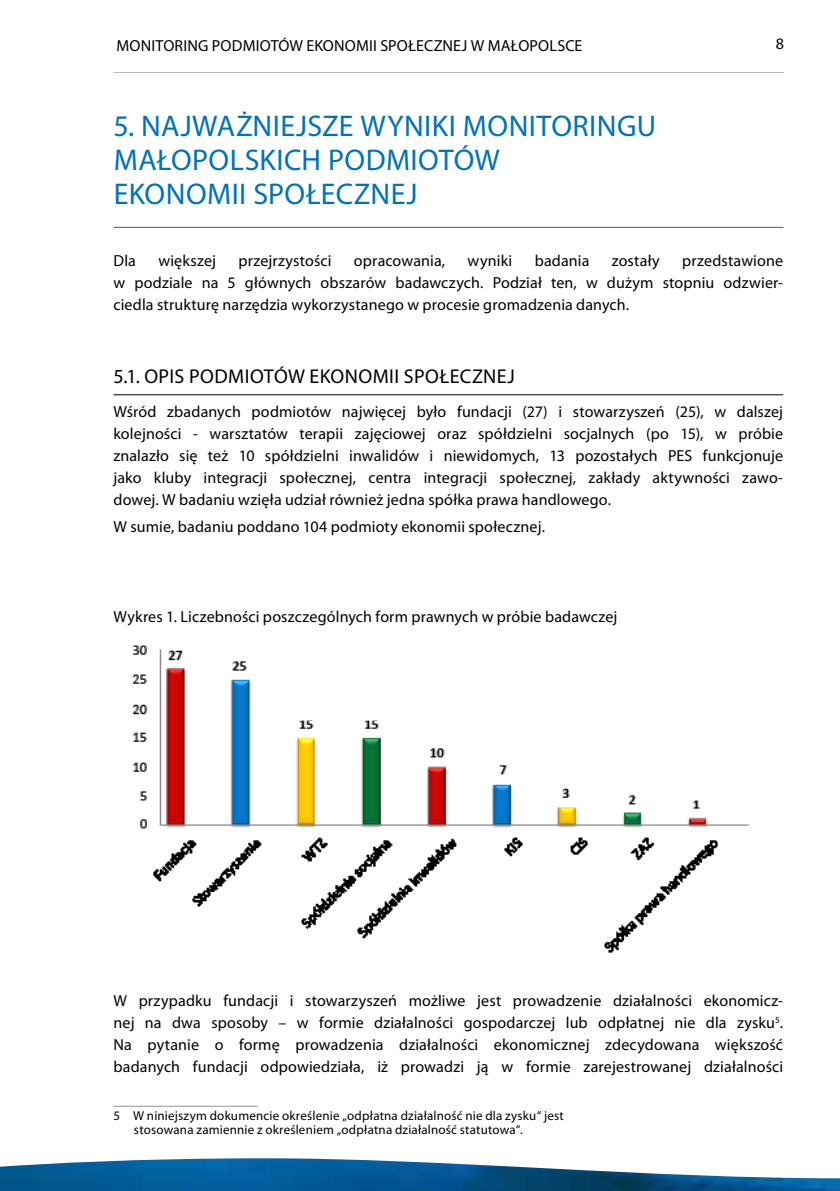
<style>
.page{position:relative;width:840px;height:1191px;background:#fff}
.page>*{position:absolute;margin:0;border:0;box-sizing:border-box;transform-origin:0 0}
.t1{font:30px/34px "Myriad Pro";letter-spacing:.01em;color:#0072bc}
.t2{font:20px "Myriad Pro";color:#000}
.t3{font:16px/22px "Myriad Pro";letter-spacing:.01em;color:#000;text-align:justify}
.t4{font:13px/14px "Myriad Pro";letter-spacing:.015em;color:#000}
</style>
<div class="page">
<hr style="left:113px;top:72px;width:670px;height:1px;background:#b6b8ba">
<img style="left:0;top:1158px;width:839px;height:33px">
<hr style="left:113px;top:227px;width:669px;height:1px;background:#0072bc">
<hr style="left:113px;top:394px;width:669px;height:1px;background:#000">
<img style="left:132px;top:645px;width:617px;height:308px">
<hr style="left:113px;top:1106px;width:144px;height:1px;background:#939598">
<p class="t3" style="left:116px;top:34px;width:467px">MONITORING PODMIOTÓW EKONOMII SPOŁECZNEJ W MAŁOPOLSCE</p>
<p class="t3" style="left:775px;top:32px;width:10px">8</p>
<h1 class="t1" style="left:113px;top:109px;width:67px">5. Najwa</h1>
<h1 class="t1" style="left:236px;top:109px;width:32px">żniejsze</h1>
<h1 class="t1" style="left:360px;top:109px;width:57px">wyniki</h1>
<h1 class="t1" style="left:462px;top:109px;width:19px">moni</h1>
<h1 class="t1" style="left:536px;top:109px;width:32px">torin</h1>
<h1 class="t1" style="left:616px;top:109px;width:36px">gu</h1>
<h1 class="t1" style="left:114px;top:143px;width:18px">małopolskic</h1>
<h1 class="t1" style="left:114px;top:143px;width:387px;text-indent:188px">h PODMIOTÓW<br>EKONOMII SPOŁECZNEJ</h1>
<p class="t3" style="left:113px;top:249px;width:671px;text-indent:568px">przedstawione w podziale na 5 głównych obszarów badawczych. Podział ten, w dużym stopniu odzwier&shy;ciedla strukturę narzędzia wykorzystanego w procesie gromadzenia danych.</p>
<p class="t3" style="left:113px;top:249px;width:24px">Dla</p>
<p class="t3" style="left:158px;top:249px;width:59px">większej</p>
<p class="t3" style="left:238px;top:249px;width:94px">przejrzystości</p>
<p class="t3" style="left:354px;top:249px;width:93px">opracowania,</p>
<p class="t3" style="left:467px;top:249px;width:46px">wyniki</p>
<p class="t3" style="left:534px;top:249px;width:56px">badania</p>
<p class="t3" style="left:611px;top:249px;width:49px">zostały</p>
<p class="t2" style="left:113px;top:364px;width:89px">5.1. Opis podmio</p>
<p class="t2" style="left:264px;top:364px;width:58px">tów ekonomii</p>
<p class="t2" style="left:403px;top:364px;width:12px">społecznej</p>
<p class="t3" style="left:113px;top:400px;width:670px">Wśród zbadanych podmiotów najwięcej było fundacji (27) i stowarzyszeń (25), w dalszej kolejności - warsztatów terapii zajęciowej oraz spółdzielni socjalnych (po 15), w próbie znalazło się też 10 spółdzielni inwalidów i niewidomych, 13 pozostałych PES funkcjonuje jako kluby integracji społecznej, centra integracji społecznej, zakłady aktywności zawo&shy;dowej. W badaniu wzięła udział również jedna spółka prawa handlowego.</p>
<p class="t3" style="left:113px;top:515px;width:433px">W sumie, badaniu poddano 104 podmioty ekonomii społecznej.</p>
<p class="t3" style="left:113px;top:605px;width:505px">Wykres 1. Liczebności poszczególnych form prawnych w próbie badawczej</p>
<p class="t3" style="left:113px;top:989px;width:670px">W przypadku fundacji i stowarzyszeń możliwe jest prowadzenie działalności ekonomicz&shy;nej na dwa sposoby – w formie działalności gospodarczej lub odpłatnej nie dla zysku<sup>5</sup>.<br>Na pytanie o formę prowadzenia działalności ekonomicznej zdecydowana większość badanych fundacji odpowiedziała, iż prowadzi ją w formie zarejestrowanej działalności</p>
<p class="t4" style="left:134px;top:1108px;width:431px;text-indent:-20px">5 W niniejszym dokumencie określenie „odpłatna działalność nie dla zysku“ jest stosowana zamiennie z określeniem „odpłatna działalność statutowa“.</p>
</div>
